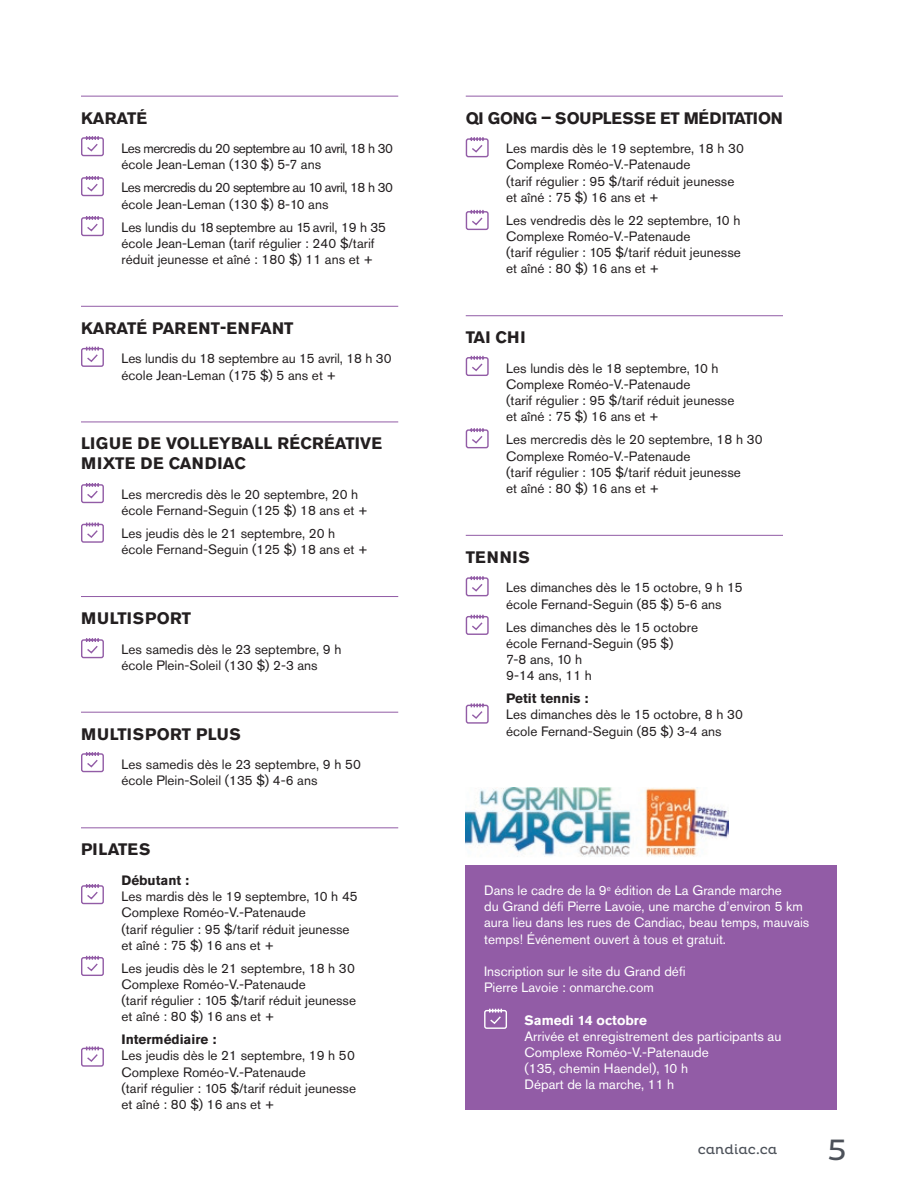
<style>
.page{position:relative;width:918px;height:1188px;background:#fff}
.page>*{position:absolute;margin:0;border:0;box-sizing:border-box;transform-origin:0 0}
.t1{font:30px "Pluto";color:#4c5159}
.TITRES_ACTIVITES_sportif_1{font:700 16.5px/19.8px "Akzidenz Grotesk Pro";letter-spacing:.01em;color:#231f20}
.TITRES_ACTIVITES_sportif_1-2{font:700 16.5px "Akzidenz Grotesk Pro";letter-spacing:-.02em;color:#231f20}
.TITRES_ACTIVITES_sportif_1-3{font:700 16.5px "Akzidenz Grotesk Pro";letter-spacing:.03em;color:#231f20}
.DATE_ACTIVITES{font:13.5px/16.2px "Akzidenz Grotesk Pro";color:#231f20}
.DATE_ACTIVITES-2{font:13.5px/16.2px "Akzidenz Grotesk Pro";color:#fff}
.DATE_ACTIVITES-3{font:13.5px/16.2px "Akzidenz Grotesk Pro";letter-spacing:-.04em;color:#231f20}
.t2{font:13.5px "Pluto";color:#4c5159}
.s1{font-weight:700}
</style>
<div class="page">
<svg style="left:81px;top:1046px;width:23px;height:21px"></svg>
<svg style="left:465px;top:137px;width:24px;height:21px"></svg>
<svg style="left:465px;top:209px;width:24px;height:22px"></svg>
<svg style="left:465px;top:355px;width:24px;height:21px"></svg>
<svg style="left:465px;top:428px;width:24px;height:21px"></svg>
<svg style="left:465px;top:614px;width:24px;height:21px"></svg>
<svg style="left:465px;top:703px;width:24px;height:21px"></svg>
<svg style="left:465px;top:576px;width:24px;height:21px"></svg>
<svg style="left:81px;top:136px;width:23px;height:21px"></svg>
<svg style="left:81px;top:176px;width:23px;height:21px"></svg>
<svg style="left:81px;top:216px;width:23px;height:21px"></svg>
<svg style="left:81px;top:346px;width:23px;height:21px"></svg>
<svg style="left:81px;top:483px;width:23px;height:21px"></svg>
<svg style="left:81px;top:522px;width:23px;height:21px"></svg>
<svg style="left:81px;top:638px;width:23px;height:21px"></svg>
<svg style="left:81px;top:752px;width:23px;height:21px"></svg>
<svg style="left:81px;top:884px;width:23px;height:21px"></svg>
<svg style="left:81px;top:955px;width:23px;height:21px"></svg>
<hr style="left:81px;top:96px;width:317px;height:1px;background:#925ca6">
<hr style="left:81px;top:306px;width:317px;height:1px;background:#925ca6">
<hr style="left:81px;top:422px;width:317px;height:1px;background:#925ca6">
<hr style="left:81px;top:596px;width:317px;height:1px;background:#925ca6">
<hr style="left:81px;top:712px;width:317px;height:1px;background:#925ca6">
<hr style="left:81px;top:827px;width:317px;height:1px;background:#925ca6">
<hr style="left:466px;top:96px;width:317px;height:1px;background:#925ca6">
<hr style="left:466px;top:315px;width:317px;height:1px;background:#925ca6">
<hr style="left:466px;top:535px;width:317px;height:1px;background:#925ca6">
<div style="left:466px;top:865px;width:371px;height:244px;background:#925ca6"></div>
<svg style="left:484px;top:1008px;width:23px;height:21px"></svg>
<img style="left:466px;top:787px;width:262px;height:70px">
<p class="TITRES_ACTIVITES_sportif_1" style="left:81px;top:108px;width:68px">KARATÉ</p>
<p class="DATE_ACTIVITES-3" style="left:122px;top:140px;width:273px">Les mercredis du 20 septembre au 10 avril, 18 h 30 école Jean-Leman (130 $) 5-7 ans</p>
<p class="DATE_ACTIVITES-3" style="left:122px;top:179px;width:273px">Les mercredis du 20 septembre au 10 avril, 18 h 30 école Jean-Leman (130 $) 8-10 ans</p>
<p class="DATE_ACTIVITES" style="left:122px;top:219px;width:266px">Les lundis du 18 septembre au 15 avril, 19 h 35 école Jean-Leman (tarif régulier : 240 $/tarif réduit jeunesse et aîné : 180 $) 11 ans et +</p>
<p class="TITRES_ACTIVITES_sportif_1" style="left:81px;top:318px;width:214px">KARATÉ PARENT-ENFANT</p>
<p class="DATE_ACTIVITES" style="left:122px;top:350px;width:272px">Les lundis du 18 septembre au 15 avril, 18 h 30 école Jean-Leman (175 $) 5 ans et +</p>
<p class="TITRES_ACTIVITES_sportif_1" style="left:81px;top:433px;width:302px">LIGUE DE VOLLEYBALL RÉCRÉATIVE<br>MIXTE DE CANDIAC</p>
<p class="DATE_ACTIVITES" style="left:122px;top:486px;width:248px">Les mercredis dès le 20 septembre, 20 h école Fernand-Seguin (125 $) 18 ans et +</p>
<p class="DATE_ACTIVITES" style="left:122px;top:525px;width:248px">Les jeudis dès le 21 septembre, 20 h école Fernand-Seguin (125 $) 18 ans et +</p>
<p class="TITRES_ACTIVITES_sportif_1-3" style="left:81px;top:607px;width:112px">MULTISPORT</p>
<p class="DATE_ACTIVITES" style="left:122px;top:641px;width:221px">Les samedis dès le 23 septembre, 9 h école Plein-Soleil (130 $) 2-3 ans</p>
<p class="TITRES_ACTIVITES_sportif_1" style="left:81px;top:724px;width:161px">MULTISPORT PLUS</p>
<p class="DATE_ACTIVITES" style="left:122px;top:756px;width:241px">Les samedis dès le 23 septembre, 9 h 50 école Plein-Soleil (135 $) 4-6 ans</p>
<p class="TITRES_ACTIVITES_sportif_1" style="left:81px;top:839px;width:71px">PILATES</p>
<p class="DATE_ACTIVITES" style="left:122px;top:872px;width:238px"><span class="s1">Débutant :<br></span>Les mardis dès le 19 septembre, 10 h 45<br>Complexe Roméo-V.-Patenaude<br>(tarif régulier : 95 $/tarif réduit jeunesse et aîné : 75 $) 16 ans et +</p>
<p class="DATE_ACTIVITES" style="left:122px;top:960px;width:236px">Les jeudis dès le 21 septembre, 18 h 30<br>Complexe Roméo-V.-Patenaude<br>(tarif régulier : 105 $/tarif réduit jeunesse et aîné : 80 $) 16 ans et +</p>
<p class="DATE_ACTIVITES" style="left:122px;top:1031px;width:236px"><span class="s1">Intermédiaire :<br></span>Les jeudis dès le 21 septembre, 19 h 50<br>Complexe Roméo-V.-Patenaude<br>(tarif régulier : 105 $/tarif réduit jeunesse et aîné : 80 $) 16 ans et +</p>
<p class="TITRES_ACTIVITES_sportif_1-2" style="left:466px;top:107px;width:319px">QI GONG – SOUPLESSE ET MÉDITATION</p>
<p class="DATE_ACTIVITES" style="left:506px;top:140px;width:239px">Les mardis dès le 19 septembre, 18 h 30<br>Complexe Roméo-V.-Patenaude<br>(tarif régulier : 95 $/tarif réduit jeunesse et aîné : 75 $) 16 ans et +</p>
<p class="DATE_ACTIVITES" style="left:506px;top:212px;width:236px">Les vendredis dès le 22 septembre, 10 h Complexe Roméo-V.-Patenaude<br>(tarif régulier : 105 $/tarif réduit jeunesse et aîné : 80 $) 16 ans et +</p>
<p class="TITRES_ACTIVITES_sportif_1" style="left:466px;top:327px;width:61px">TAI CHI</p>
<p class="DATE_ACTIVITES" style="left:506px;top:360px;width:230px">Les lundis dès le 18 septembre, 10 h Complexe Roméo-V.-Patenaude<br>(tarif régulier : 95 $/tarif réduit jeunesse et aîné : 75 $) 16 ans et +</p>
<p class="DATE_ACTIVITES" style="left:506px;top:431px;width:258px">Les mercredis dès le 20 septembre, 18 h 30<br>Complexe Roméo-V.-Patenaude<br>(tarif régulier : 105 $/tarif réduit jeunesse<br>et aîné : 80 $) 16 ans et +</p>
<p class="TITRES_ACTIVITES_sportif_1" style="left:466px;top:547px;width:66px">TENNIS</p>
<p class="DATE_ACTIVITES" style="left:506px;top:580px;width:238px">Les dimanches dès le 15 octobre, 9 h 15 école Fernand-Seguin (85 $) 5-6 ans</p>
<p class="DATE_ACTIVITES" style="left:506px;top:619px;width:193px">Les dimanches dès le 15 octobre école Fernand-Seguin (95 $)<br>7-8 ans, 10 h<br>9-14 ans, 11 h</p>
<p class="DATE_ACTIVITES" style="left:506px;top:690px;width:238px"><span class="s1">Petit tennis :<br></span>Les dimanches dès le 15 octobre, 8 h 30 école Fernand-Seguin (85 $) 3-4 ans</p>
<p class="DATE_ACTIVITES-2" style="left:484px;top:882px;width:327px">Dans le cadre de la 9<sup>e</sup> édition de La Grande marche<br>du Grand défi Pierre Lavoie, une marche d’environ 5 km aura lieu dans les rues de Candiac, beau temps, mauvais temps! Événement ouvert à tous et gratuit.</p>
<p class="DATE_ACTIVITES-2" style="left:484px;top:963px;width:203px">Inscription sur le site du Grand défi<br>Pierre Lavoie : onmarche.com</p>
<p class="DATE_ACTIVITES-2" style="left:525px;top:1012px;width:258px"><span class="s1">Samedi 14 octobre<br></span>Arrivée et enregistrement des participants au<br>Complexe Roméo-V.-Patenaude<br>(135, chemin Haendel), 10 h<br>Départ de la marche, 11 h</p>
<p class="t2" style="left:698px;top:1142px;width:81px">candiac.ca</p>
<h1 class="t1" style="left:827px;top:1133px;width:21px">5</h1>
</div>
